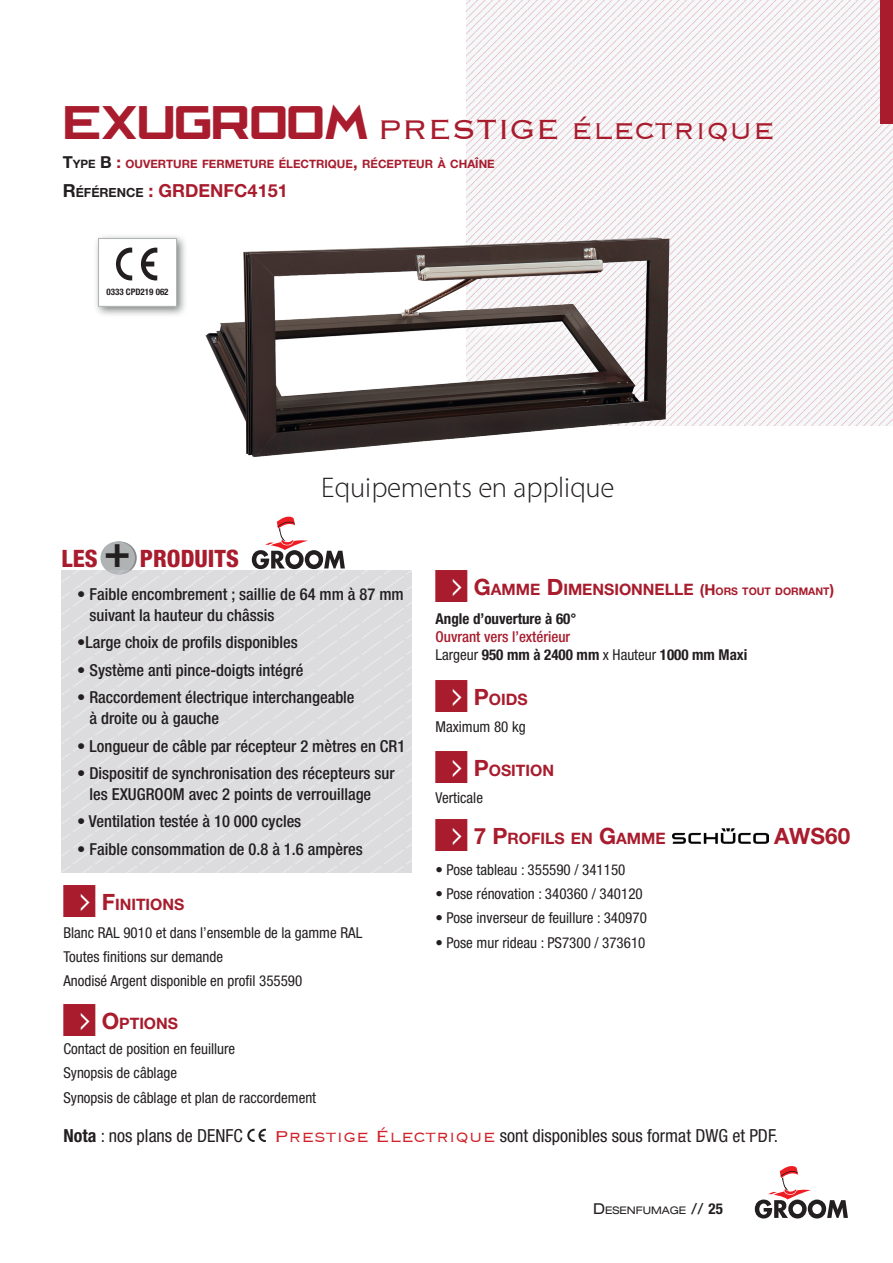
<style>
.page{position:relative;width:893px;height:1263px;background:#fff}
.page>*{position:absolute;margin:0;border:0;box-sizing:border-box;transform-origin:0 0}
.t1{font:46.5px "back to heavy coat fat ground";color:#a81c2d}
.t2{font:43.5px "Cafe Nero M54";color:#a81c2d}
.t3{font:300 36px "Copperplate";color:#a81c2d}
.t4{font:300 28.5px "Cleanvertising";color:#231f20}
.t5{font:800 condensed 24px "Helvetica Neue LT Pro";color:#a81c2d}
.t6{font:700 22.5px "Helvetica Neue LT Pro";color:#a81c2d}
.t7{font:condensed 18px "Helvetica Neue LT Pro";color:#231f20}
.t8{font:700 18px "Helvetica Neue LT Pro";color:#a81c2d}
.t9{font:500 condensed 16.5px/21px "Helvetica Neue LT Pro";color:#231f20}
.t10{font:700 15.75px "Helvetica Neue LT Pro";color:#a81c2d}
.t11{font:condensed 15px "Helvetica Neue LT Pro";color:#231f20}
.t12{font:700 condensed 15px "Helvetica Neue LT Pro";color:#231f20}
.t13{font:500 condensed 15px "Helvetica Neue LT Pro";color:#a81c2d}
.t14{font:700 12.6px "Helvetica Neue LT Pro";color:#231f20}
.t15{font:700 11.55px "Helvetica Neue LT Pro";color:#a81c2d}
.t16{font:expanded 10.5px "Helvetica Neue LT Pro";color:#231f20}
.t17{font:700 condensed 9px "Helvetica Neue LT Pro";color:#231f20}
.s1{font-size:16.5px;color:#231f20}
.s2{color:#231f20}
.s3{font-size:16.5px}
.s4{font-size:18px}
.s5{font-size:18px;color:#a81c2d}
.s6{font-weight:500;font-stretch:normal;font-size:45px;color:#231f20}
.s7{font-size:22.5px}
.s8{font-size:15px}
.s9{font-size:10.5px}
.s10{font-weight:400}
.s11{font-weight:700}
.s12{font-family:"Copperplate";font-weight:300;font-stretch:normal;font-size:21px;color:#d12027}
.s13{font-weight:700;font-stretch:condensed;font-size:15px}
</style>
<div class="page">
<svg style="left:755px;top:1166px;width:93px;height:52px"></svg>
<img style="left:466px;top:0;width:427px;height:425px">
<div style="left:880px;top:0;width:13px;height:123px;background:#a81c2d"></div>
<div style="left:93px;top:233px;width:95px;height:85px;background:#585b5b;opacity:.75"></div>
<div style="left:98px;top:238px;width:79px;height:69px;background:#fff;border:1px solid #afb3b4"></div>
<svg style="left:141px;top:248px;width:16px;height:32px"></svg>
<svg style="left:116px;top:248px;width:16px;height:32px"></svg>
<svg style="left:102px;top:541px;width:35px;height:33px"></svg>
<div style="left:100px;top:541px;width:35px;height:33px;background:#afb3b4;border-radius:50%"></div>
<div style="left:62px;top:571px;width:349px;height:302px;background:#dcdcde"></div>
<svg style="left:252px;top:517px;width:93px;height:52px"></svg>
<img style="left:672px;top:829px;width:96px;height:15px">
<svg style="left:247px;top:1129px;width:19px;height:13px"></svg>
<img style="left:205px;top:199px;width:468px;height:259px">
<p class="t2" style="left:64px;top:98px;width:307px">EXUGROOM</p>
<p class="t3" style="left:378px;top:106px;width:399px">PRESTIGE électrique</p>
<p class="t15" style="left:63px;top:157px;width:434px"><span class="s1">T</span><span class="s2">YPE</span> <span class="s1">B</span> <span class="s3">:</span> OUVERTURE FERMETURE ÉLECTRIQUE<span class="s3">,</span> RÉCEPTEUR À CHAÎNE</p>
<p class="t14" style="left:63px;top:184px;width:149px"><span class="s4">R</span>ÉFÉRENCE <span class="s5">: GRDENFC</span></p>
<p class="t8" style="left:248px;top:179px;width:42px">4151</p>
<p class="t17" style="left:106px;top:287px;width:64px">0333 CPD219 062</p>
<p class="t4" style="left:321px;top:472px;width:294px">Equipements en applique</p>
<p class="t5" style="left:62px;top:543px;width:179px">LES <span class="s6">+</span> PRODUITS</p>
<p class="t9" style="left:89px;top:583px;width:316px;text-indent:-12px">• Faible encombrement ; saillie de 64 mm à 87 mm suivant la hauteur du châssis</p>
<p class="t9" style="left:77px;top:632px;width:222px">•Large choix de profils disponibles</p>
<p class="t9" style="left:77px;top:659px;width:228px">• Système anti pince-doigts intégré</p>
<p class="t9" style="left:89px;top:687px;width:267px;text-indent:-12px">• Raccordement électrique interchangeable à droite ou à gauche</p>
<p class="t9" style="left:77px;top:735px;width:330px">• Longueur de câble par récepteur 2 mètres en CR1</p>
<p class="t9" style="left:89px;top:762px;width:307px;text-indent:-12px">• Dispositif de synchronisation des récepteurs sur les EXUGROOM avec 2 points de verrouillage</p>
<p class="t9" style="left:77px;top:811px;width:226px">• Ventilation testée à 10 000 cycles</p>
<p class="t9" style="left:77px;top:838px;width:287px">• Faible consommation de 0.8 à 1.6 ampères</p>
<p class="t1" style="left:63px;top:874px;width:36px">&gt;</p>
<p class="t10" style="left:102px;top:894px;width:84px"><span class="s7">F</span>INITIONS</p>
<p class="t11" style="left:63px;top:923px;width:300px">Blanc RAL 9010 et dans l’ensemble de la gamme RAL</p>
<p class="t11" style="left:63px;top:948px;width:161px">Toutes finitions sur demande</p>
<p class="t11" style="left:63px;top:972px;width:240px">Anodisé Argent disponible en profil 355590</p>
<p class="t1" style="left:63px;top:993px;width:36px">&gt;</p>
<p class="t10" style="left:102px;top:1013px;width:78px"><span class="s7">O</span>PTIONS</p>
<p class="t11" style="left:63px;top:1040px;width:173px">Contact de position en feuillure</p>
<p class="t11" style="left:63px;top:1064px;width:115px">Synopsis de câblage</p>
<p class="t11" style="left:63px;top:1088px;width:254px">Synopsis de câblage et plan de raccordement</p>
<p class="t1" style="left:435px;top:559px;width:36px">&gt;</p>
<p class="t10" style="left:474px;top:579px;width:362px"><span class="s7">G</span>AMME <span class="s7">D</span>IMENSIONNELLE <span class="s8">(H</span> <span class="s9">ORS TOUT DORMANT</span><span class="s8">)</span></p>
<p class="t12" style="left:435px;top:610px;width:142px">Angle d’ouverture à 60°</p>
<p class="t13" style="left:435px;top:628px;width:136px">Ouvrant vers l’extérieur</p>
<p class="t12" style="left:435px;top:646px;width:313px"><span class="s10">Largeur</span> 950 mm à 2400 mm <span class="s10">x Hauteur</span> 1000 mm Maxi</p>
<p class="t1" style="left:435px;top:669px;width:36px">&gt;</p>
<p class="t10" style="left:474px;top:689px;width:55px"><span class="s7">P</span>OIDS</p>
<p class="t1" style="left:435px;top:740px;width:36px">&gt;</p>
<p class="t10" style="left:474px;top:760px;width:82px"><span class="s7">P</span>OSITION</p>
<p class="t11" style="left:435px;top:718px;width:92px">Maximum 80 kg</p>
<p class="t11" style="left:435px;top:789px;width:49px">Verticale</p>
<p class="t1" style="left:435px;top:808px;width:36px">&gt;</p>
<p class="t11" style="left:435px;top:860px;width:191px">• Pose tableau : 355590 / 341150</p>
<p class="t11" style="left:435px;top:885px;width:209px">• Pose rénovation : 340360 / 340120</p>
<p class="t11" style="left:435px;top:909px;width:213px">• Pose inverseur de feuillure : 340970</p>
<p class="t11" style="left:435px;top:933px;width:211px">• Pose mur rideau : PS7300 / 373610</p>
<p class="t10" style="left:474px;top:828px;width:193px"><span class="s7">7 P</span>ROFILS EN <span class="s7">G</span>AMME</p>
<p class="t6" style="left:774px;top:822px;width:77px">AWS60</p>
<p class="t7" style="left:63px;top:1125px;width:181px"><span class="s11">Nota</span> : nos plans de DENFC</p>
<p class="t7" style="left:275px;top:1125px;width:505px"><span class="s12">Prestige Électrique</span> sont disponibles sous format DWG et PDF.</p>
<p class="t16" style="left:593px;top:1204px;width:131px"><span class="s8">D</span>ESENFUMAGE <span class="s8">//</span> <span class="s13">25</span></p>
</div>
